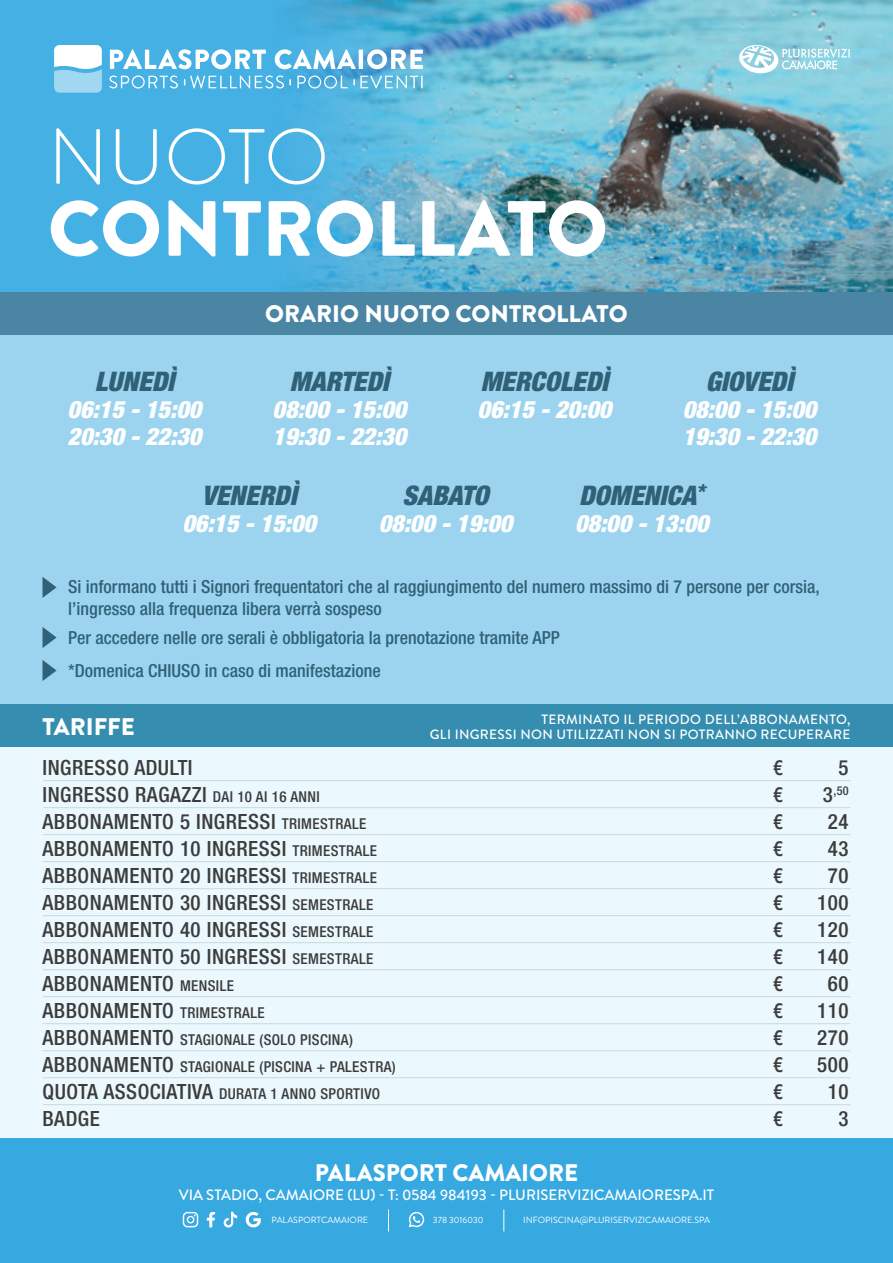
<style>
.page{position:relative;width:893px;height:1263px;background:#fff}
.page>*{position:absolute;margin:0;border:0;box-sizing:border-box;transform-origin:0 0}
.t1{font:900 78px "Brandon Grotesque";color:#fff}
.t2{font:300 78px "Brandon Grotesque";letter-spacing:-.005em;color:#fff}
.t3{font:italic 900 condensed 27px "Helvetica Neue";color:#306176}
.t4{font:italic 900 condensed 24px/27px "Helvetica Neue";color:#fff}
.t5{font:900 24px "Brandon Grotesque";color:#fff}
.t6{font:500 condensed 21px "Helvetica Neue";letter-spacing:.025em;color:#3c3c3b}
.t7{font:500 condensed 18px/21.6px "Helvetica Neue";color:#306176}
.t8{font:500 condensed 15px "Helvetica Neue";letter-spacing:.025em;color:#3c3c3b}
.t9{font:500 15px "Brandon Grotesque";color:#fff}
.t10{font:500 13.5px/15px "Brandon Grotesque";letter-spacing:.025em;color:#fff;text-align:right}
.t11{font:500 condensed 12.3px "Helvetica Neue";color:#3c3c3b}
.t12{font:9px "Brandon Grotesque";color:#fff}
.s1{font-size:15px}
.s2{font-size:21px}
</style>
<div class="page">
<img style="left:0;top:0;width:893px;height:292px">
<div style="left:0;top:292px;width:893px;height:846px;background:#ebf8fd"></div>
<div style="left:0;top:292px;width:893px;height:446px;background:#9cd4f0"></div>
<div style="left:0;top:292px;width:893px;height:42px;background:#4a85a3"></div>
<div style="left:0;top:704px;width:893px;height:42px;background:#358daf"></div>
<hr style="left:43px;top:780px;width:807px;height:1px;background:#4a524a">
<hr style="left:43px;top:807px;width:807px;height:1px;background:#4a524a">
<hr style="left:43px;top:834px;width:807px;height:1px;background:#4a524a">
<hr style="left:43px;top:861px;width:807px;height:1px;background:#4a524a">
<hr style="left:43px;top:888px;width:807px;height:1px;background:#4a524a">
<hr style="left:43px;top:915px;width:807px;height:1px;background:#4a524a">
<hr style="left:43px;top:942px;width:807px;height:1px;background:#4a524a">
<hr style="left:43px;top:969px;width:807px;height:1px;background:#4a524a">
<hr style="left:43px;top:996px;width:807px;height:1px;background:#4a524a">
<hr style="left:43px;top:1023px;width:807px;height:1px;background:#4a524a">
<hr style="left:43px;top:1050px;width:807px;height:1px;background:#4a524a">
<hr style="left:43px;top:1077px;width:807px;height:1px;background:#4a524a">
<hr style="left:43px;top:1104px;width:807px;height:1px;background:#4a524a">
<div style="left:0;top:1138px;width:893px;height:125px;background:#36a9e1"></div>
<svg style="left:110px;top:49px;width:156px;height:20px"></svg>
<svg style="left:275px;top:49px;width:81px;height:20px"></svg>
<hr style="left:359px;top:50px;width:4px;height:19px;background:#fff">
<svg style="left:367px;top:49px;width:56px;height:20px"></svg>
<svg style="left:54px;top:45px;width:48px;height:48px"></svg>
<svg style="left:109px;top:76px;width:69px;height:13px"></svg>
<svg style="left:297px;top:76px;width:51px;height:13px"></svg>
<svg style="left:184px;top:76px;width:107px;height:13px"></svg>
<svg style="left:354px;top:76px;width:69px;height:13px"></svg>
<svg style="left:739px;top:45px;width:111px;height:29px"></svg>
<svg style="left:409px;top:1212px;width:15px;height:15px"></svg>
<svg style="left:183px;top:1212px;width:15px;height:15px"></svg>
<svg style="left:207px;top:1212px;width:8px;height:15px"></svg>
<svg style="left:224px;top:1212px;width:13px;height:15px"></svg>
<svg style="left:245px;top:1212px;width:16px;height:15px"></svg>
<svg style="left:388px;top:1209px;width:1px;height:22px"></svg>
<svg style="left:503px;top:1209px;width:1px;height:22px"></svg>
<svg style="left:43px;top:577px;width:14px;height:21px"></svg>
<svg style="left:43px;top:627px;width:14px;height:21px"></svg>
<svg style="left:43px;top:660px;width:14px;height:21px"></svg>
<h1 class="t2" style="left:48px;top:104px;width:283px">NUOTO</h1>
<h1 class="t1" style="left:48px;top:174px;width:561px">CONTROLLATO</h1>
<p class="t3" style="left:95px;top:365px;width:81px">LUNEDÌ</p>
<p class="t4" style="left:68px;top:395px;width:135px">06:15 - 15:00<br>20:30 - 22:30</p>
<p class="t5" style="left:265px;top:296px;width:364px">ORARIO NUOTO CONTROLLATO</p>
<p class="t3" style="left:290px;top:365px;width:100px">MARTEDÌ</p>
<p class="t4" style="left:273px;top:395px;width:135px">08:00 - 15:00<br>19:30 - 22:30</p>
<p class="t3" style="left:481px;top:365px;width:129px">MERCOLEDÌ</p>
<p class="t4" style="left:478px;top:395px;width:135px">06:15 - 20:00</p>
<p class="t3" style="left:706px;top:365px;width:89px">GIOVEDÌ</p>
<p class="t4" style="left:683px;top:395px;width:135px">08:00 - 15:00<br>19:30 - 22:30</p>
<p class="t3" style="left:202px;top:479px;width:97px">VENERDÌ</p>
<p class="t4" style="left:182px;top:510px;width:135px">06:15 - 15:00</p>
<p class="t3" style="left:403px;top:479px;width:88px">SABATO</p>
<p class="t4" style="left:379px;top:510px;width:135px">08:00 - 19:00</p>
<p class="t3" style="left:579px;top:479px;width:127px">DOMENICA<sup>*</sup></p>
<p class="t4" style="left:575px;top:510px;width:135px">08:00 - 13:00</p>
<p class="t7" style="left:68px;top:576px;width:753px">Si informano tutti i Signori frequentatori che al raggiungimento del numero massimo di 7 persone per corsia, l’ingresso alla frequenza libera verrà sospeso</p>
<p class="t7" style="left:68px;top:620px;width:493px;line-height:33px">Per accedere nelle ore serali è obbligatoria la prenotazione tramite APP *Domenica CHIUSO in caso di manifestazione</p>
<p class="t10" style="left:430px;top:712px;width:422px">TERMINATO IL PERIODO DELL’ABBONAMENTO,<br>GLI INGRESSI NON UTILIZZATI NON SI POTRANNO RECUPERARE</p>
<p class="t5" style="left:43px;top:710px;width:94px">TARIFFE</p>
<p class="t6" style="left:43px;top:755px;width:152px">INGRESSO ADULTI</p>
<p class="t6" style="left:773px;top:755px;width:12px">€</p>
<p class="t6" style="left:838px;top:755px;width:12px">5</p>
<p class="t6" style="left:43px;top:782px;width:279px">INGRESSO RAGAZZI <span class="s1">DAI 10 AI 16 ANNI</span></p>
<p class="t6" style="left:773px;top:782px;width:12px">€</p>
<p class="t11" style="left:823px;top:783px;width:27px"><span class="s2">3</span>,50</p>
<p class="t6" style="left:43px;top:809px;width:325px">ABBONAMENTO 5 INGRESSI <span class="s1">TRIMESTRALE</span></p>
<p class="t6" style="left:773px;top:809px;width:12px">€</p>
<p class="t6" style="left:828px;top:809px;width:22px">24</p>
<p class="t6" style="left:43px;top:836px;width:336px">ABBONAMENTO 10 INGRESSI <span class="s1">TRIMESTRALE</span></p>
<p class="t6" style="left:773px;top:836px;width:12px">€</p>
<p class="t6" style="left:828px;top:836px;width:22px">43</p>
<p class="t6" style="left:43px;top:863px;width:336px">ABBONAMENTO 20 INGRESSI <span class="s1">TRIMESTRALE</span></p>
<p class="t6" style="left:773px;top:863px;width:12px">€</p>
<p class="t6" style="left:828px;top:863px;width:22px">70</p>
<p class="t6" style="left:43px;top:890px;width:332px">ABBONAMENTO 30 INGRESSI <span class="s1">SEMESTRALE</span></p>
<p class="t6" style="left:773px;top:890px;width:12px">€</p>
<p class="t6" style="left:817px;top:890px;width:33px">100</p>
<p class="t6" style="left:43px;top:917px;width:332px">ABBONAMENTO 40 INGRESSI <span class="s1">SEMESTRALE</span></p>
<p class="t6" style="left:773px;top:917px;width:12px">€</p>
<p class="t6" style="left:817px;top:917px;width:33px">120</p>
<p class="t6" style="left:43px;top:944px;width:332px">ABBONAMENTO 50 INGRESSI <span class="s1">SEMESTRALE</span></p>
<p class="t6" style="left:773px;top:944px;width:12px">€</p>
<p class="t6" style="left:817px;top:944px;width:33px">140</p>
<p class="t6" style="left:43px;top:971px;width:193px">ABBONAMENTO <span class="s1">MENSILE</span></p>
<p class="t6" style="left:773px;top:971px;width:12px">€</p>
<p class="t6" style="left:828px;top:971px;width:22px">60</p>
<p class="t6" style="left:43px;top:998px;width:224px">ABBONAMENTO <span class="s1">TRIMESTRALE</span></p>
<p class="t6" style="left:773px;top:998px;width:12px">€</p>
<p class="t6" style="left:817px;top:998px;width:33px">110</p>
<p class="t8" style="left:43px;top:1030px;width:312px"><span class="s2">ABBONAMENTO</span> STAGIONALE (SOLO PISCINA)</p>
<p class="t6" style="left:773px;top:1025px;width:12px">€</p>
<p class="t6" style="left:817px;top:1025px;width:33px">270</p>
<p class="t8" style="left:43px;top:1057px;width:355px"><span class="s2">ABBONAMENTO</span> STAGIONALE (PISCINA + PALESTRA)</p>
<p class="t6" style="left:773px;top:1052px;width:12px">€</p>
<p class="t6" style="left:817px;top:1052px;width:33px">500</p>
<p class="t8" style="left:43px;top:1084px;width:339px"><span class="s2">QUOTA ASSOCIATIVA</span> DURATA 1 ANNO SPORTIVO</p>
<p class="t6" style="left:773px;top:1079px;width:12px">€</p>
<p class="t6" style="left:828px;top:1079px;width:22px">10</p>
<p class="t6" style="left:43px;top:1106px;width:59px">BADGE</p>
<p class="t6" style="left:773px;top:1106px;width:12px">€</p>
<p class="t6" style="left:838px;top:1106px;width:12px">3</p>
<p class="t5" style="left:315px;top:1155px;width:265px">PALASPORT CAMAIORE</p>
<p class="t9" style="left:179px;top:1185px;width:537px">VIA STADIO, CAMAIORE (LU) - T: 0584 984193 - PLURISERVIZICAMAIORESPA.IT</p>
<p class="t12" style="left:272px;top:1214px;width:98px">PALASPORTCAMAIORE</p>
<p class="t12" style="left:433px;top:1214px;width:52px">378 3016030</p>
<p class="t12" style="left:523px;top:1214px;width:189px">INFOPISCINA@PLURISERVIZICAMAIORE.SPA</p>
</div>
